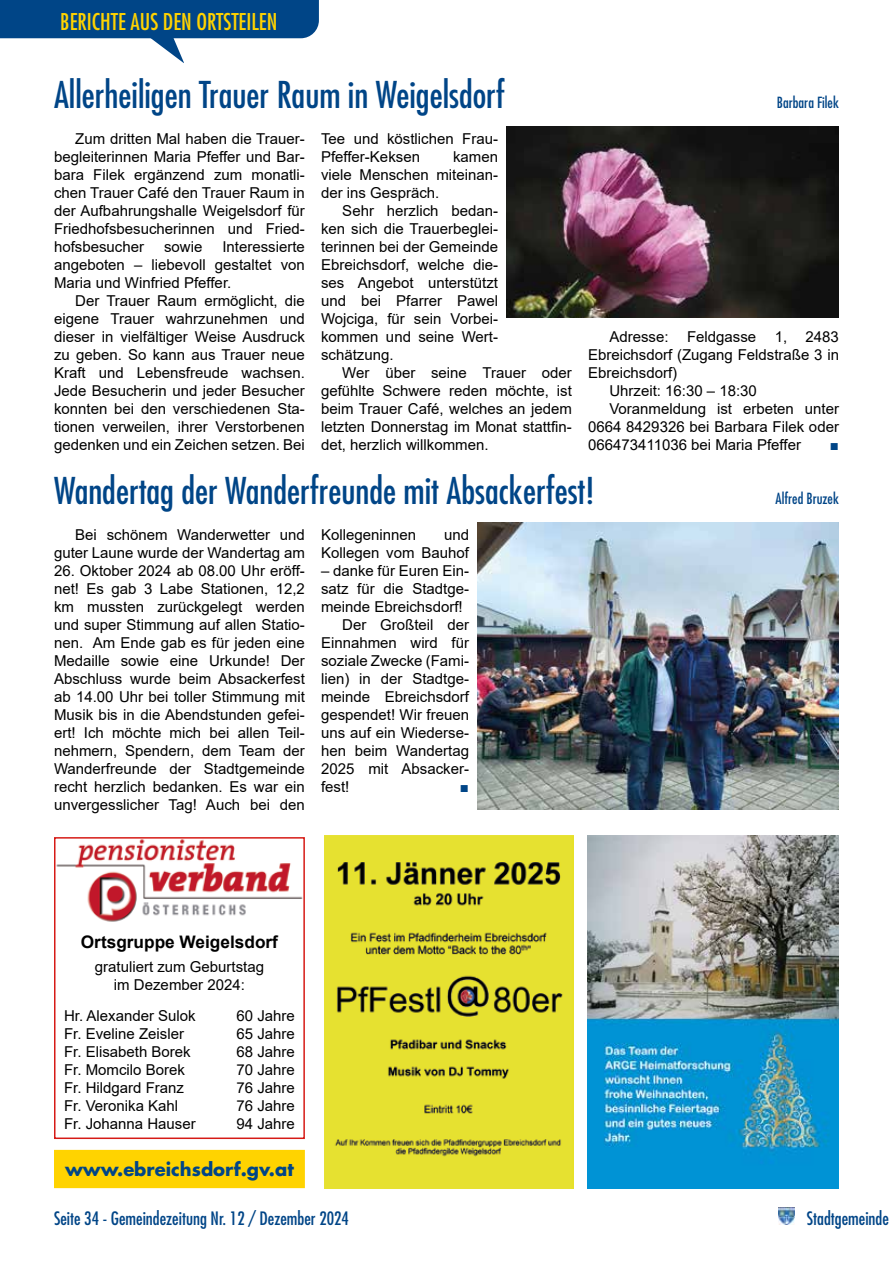
<style>
.page{position:relative;width:893px;height:1263px;background:#fff}
.page>*{position:absolute;margin:0;border:0;box-sizing:border-box;transform-origin:0 0}
.t1{font:condensed 36px "Futura Std";color:#004587}
.t2{font:condensed 22.5px "Futura Std";color:#ffd300}
.t3{font:condensed 18px "Futura Std";color:#004587}
.t4{font:700 18px "Futura Std";color:#004587}
.t5{font:700 17.25px "Arial";color:#000}
.t6{font:15px/18px "Arial";color:#000;text-align:justify}
.t7{font:condensed 15px "Futura Std";color:#004587}
.t8{font:15px "Arial";color:#004587}
</style>
<div class="page">
<svg style="left:0;top:0;width:319px;height:63px"></svg>
<img style="left:778px;top:1208px;width:16px;height:17px">
<img style="left:324px;top:835px;width:250px;height:353px">
<img style="left:587px;top:835px;width:252px;height:353px">
<img style="left:507px;top:126px;width:332px;height:192px">
<img style="left:477px;top:522px;width:362px;height:287px">
<img style="left:57px;top:840px;width:245px;height:82px">
<div style="left:54px;top:837px;width:251px;height:302px;border:2px solid #d61b16"></div>
<div style="left:55px;top:1150px;width:249px;height:37px;background:#ffd300"></div>
<div style="left:54px;top:1150px;width:251px;height:38px;border:2px solid #ffd300"></div>
<h2 class="t2" style="left:60px;top:8px;width:218px">BERICHTE AUS DEN ORTSTEILEN</h2>
<h1 class="t1" style="left:54px;top:74px;width:452px">Allerheiligen Trauer Raum in Weigelsdorf</h1>
<p class="t7" style="left:777px;top:94px;width:64px">Barbara Filek</p>
<p class="t6" style="left:321px;top:130px;width:178px">Tee und köstlichen Frau-<br>Pfeffer-Keksen</p>
<p class="t6" style="left:54px;top:130px;width:252px;text-indent:21px">Zum dritten Mal haben die Trauer&shy;begleiterinnen Maria Pfeffer und Bar&shy;bara Filek ergänzend zum monatli&shy;chen Trauer Café den Trauer Raum in der Aufbahrungshalle Weigelsdorf für Friedhofsbesucherinnen und Fried&shy;hofsbesucher</p>
<p class="t6" style="left:321px;top:148px;width:178px;text-indent:132px">kamen viele Menschen miteinan&shy;der ins Gespräch.</p>
<p class="t6" style="left:321px;top:202px;width:178px;text-indent:21px">Sehr herzlich bedan&shy;ken sich die Trauerbeglei&shy;terinnen bei der Gemeinde Ebreichsdorf, welche die&shy;ses Angebot unterstützt und bei Pfarrer Pawel Wojciga, für sein Vorbei&shy;kommen und seine Wert&shy;schätzung.</p>
<p class="t6" style="left:321px;top:364px;width:252px;text-indent:21px">Wer über seine Trauer oder gefühlte Schwere reden möchte, ist beim Trauer Café, welches an jedem letzten Donnerstag im Monat stattfin&shy;det, herzlich willkommen.</p>
<p class="t6" style="left:54px;top:238px;width:252px;text-indent:168px">Interessierte angeboten – liebevoll gestaltet von Maria und Winfried Pfeffer.</p>
<p class="t6" style="left:54px;top:292px;width:252px;text-indent:21px">Der Trauer Raum ermöglicht, die eigene Trauer wahrzunehmen und dieser in vielfältiger Weise Ausdruck zu geben. So kann aus Trauer neue Kraft und Lebensfreude wachsen.<br>Jede Besucherin und jeder Besucher konnten bei den verschiedenen Sta&shy;tionen verweilen, ihrer Verstorbenen gedenken und ein Zeichen setzen. Bei</p>
<p class="t6" style="left:164px;top:238px;width:40px">sowie</p>
<p class="t6" style="left:609px;top:328px;width:231px">Adresse: Feldgasse 1, 2483</p>
<p class="t6" style="left:588px;top:346px;width:252px">Ebreichsdorf (Zugang Feldstraße 3 in</p>
<p class="t6" style="left:588px;top:364px;width:91px">Ebreichsdorf)</p>
<p class="t6" style="left:609px;top:382px;width:149px">Uhrzeit: 16:30 – 18:30</p>
<p class="t6" style="left:609px;top:400px;width:231px">Voranmeldung ist erbeten unter</p>
<p class="t6" style="left:588px;top:418px;width:252px">0664 8429326 bei Barbara Filek oder</p>
<p class="t6" style="left:588px;top:436px;width:214px">066473411036 bei Maria Pfeffer</p>
<p class="t8" style="left:830px;top:435px;width:11px">■</p>
<h1 class="t1" style="left:54px;top:469px;width:542px">Wandertag der Wanderfreunde mit Absackerfest!</h1>
<p class="t7" style="left:776px;top:490px;width:65px">Alfred Bruzek</p>
<p class="t6" style="left:54px;top:526px;width:252px;text-align:right">Bei schönem Wanderwetter und guter Laune wurde der Wandertag am</p>
<p class="t6" style="left:54px;top:562px;width:252px">26. Oktober 2024 ab 08.00 Uhr eröff&shy;net! Es gab 3 Labe Stationen, 12,2 km mussten zurückgelegt werden und super Stimmung auf allen Statio&shy;nen. Am Ende gab es für jeden eine Medaille sowie eine Urkunde! Der Abschluss wurde beim Absackerfest ab 14.00 Uhr bei toller Stimmung mit Musik bis in die Abendstunden gefei&shy;ert! Ich möchte mich bei allen Teil&shy;nehmern, Spendern, dem Team der Wanderfreunde der Stadtgemeinde recht herzlich bedanken. Es war ein unvergesslicher Tag! Auch bei den</p>
<p class="t6" style="left:321px;top:526px;width:149px;text-align:right">und<br>Kollegen vom Bauhof</p>
<p class="t6" style="left:321px;top:562px;width:149px">– danke für Euren Ein-</p>
<p class="t6" style="left:321px;top:580px;width:149px">satz für die Stadtge-</p>
<p class="t6" style="left:321px;top:598px;width:143px">meinde Ebreichsdorf!</p>
<p class="t6" style="left:342px;top:616px;width:128px">Der Großteil der</p>
<p class="t6" style="left:321px;top:634px;width:149px">Einnahmen wird für</p>
<p class="t6" style="left:321px;top:652px;width:149px">soziale Zwecke (Fami-</p>
<p class="t6" style="left:321px;top:670px;width:149px">lien) in der Stadtge-</p>
<p class="t6" style="left:321px;top:688px;width:149px">meinde Ebreichsdorf</p>
<p class="t6" style="left:321px;top:706px;width:149px">gespendet! Wir freuen</p>
<p class="t6" style="left:321px;top:724px;width:149px">uns auf ein Wiederse-</p>
<p class="t6" style="left:321px;top:742px;width:149px">hen beim Wandertag</p>
<p class="t6" style="left:321px;top:760px;width:149px">2025 mit Absacker-</p>
<p class="t6" style="left:321px;top:778px;width:30px">fest!</p>
<p class="t8" style="left:460px;top:777px;width:11px">■</p>
<p class="t6" style="left:321px;top:526px;width:97px">Kollegeninnen</p>
<p class="t5" style="left:81px;top:929px;width:199px">Ortsgruppe Weigelsdorf</p>
<p class="t6" style="left:95px;top:958px;width:171px;text-align:center">gratuliert zum Geburtstag im Dezember 2024:</p>
<p class="t6" style="left:64px;top:1007px;width:133px">Hr. Alexander Sulok</p>
<p class="t6" style="left:236px;top:1007px;width:60px">60 Jahre</p>
<p class="t6" style="left:64px;top:1025px;width:122px">Fr. Eveline Zeisler</p>
<p class="t6" style="left:236px;top:1025px;width:60px">65 Jahre</p>
<p class="t6" style="left:64px;top:1043px;width:128px">Fr. Elisabeth Borek</p>
<p class="t6" style="left:236px;top:1043px;width:60px">68 Jahre</p>
<p class="t6" style="left:64px;top:1061px;width:122px">Fr. Momcilo Borek</p>
<p class="t6" style="left:236px;top:1061px;width:60px">70 Jahre</p>
<p class="t6" style="left:64px;top:1079px;width:122px">Fr. Hildgard Franz</p>
<p class="t6" style="left:236px;top:1079px;width:60px">76 Jahre</p>
<p class="t6" style="left:64px;top:1097px;width:116px">Fr. Veronika Kahl</p>
<p class="t6" style="left:236px;top:1097px;width:60px">76 Jahre</p>
<p class="t6" style="left:64px;top:1115px;width:133px">Fr. Johanna Hauser</p>
<p class="t6" style="left:236px;top:1115px;width:60px">94 Jahre</p>
<p class="t4" style="left:65px;top:1158px;width:230px">www.ebreichsdorf.gv.at</p>
<p class="t3" style="left:54px;top:1207px;width:296px">Seite 34 - Gemeindezeitung Nr. 12 / Dezember 2024</p>
<p class="t3" style="left:807px;top:1207px;width:84px">Stadtgemeinde</p>
</div>
